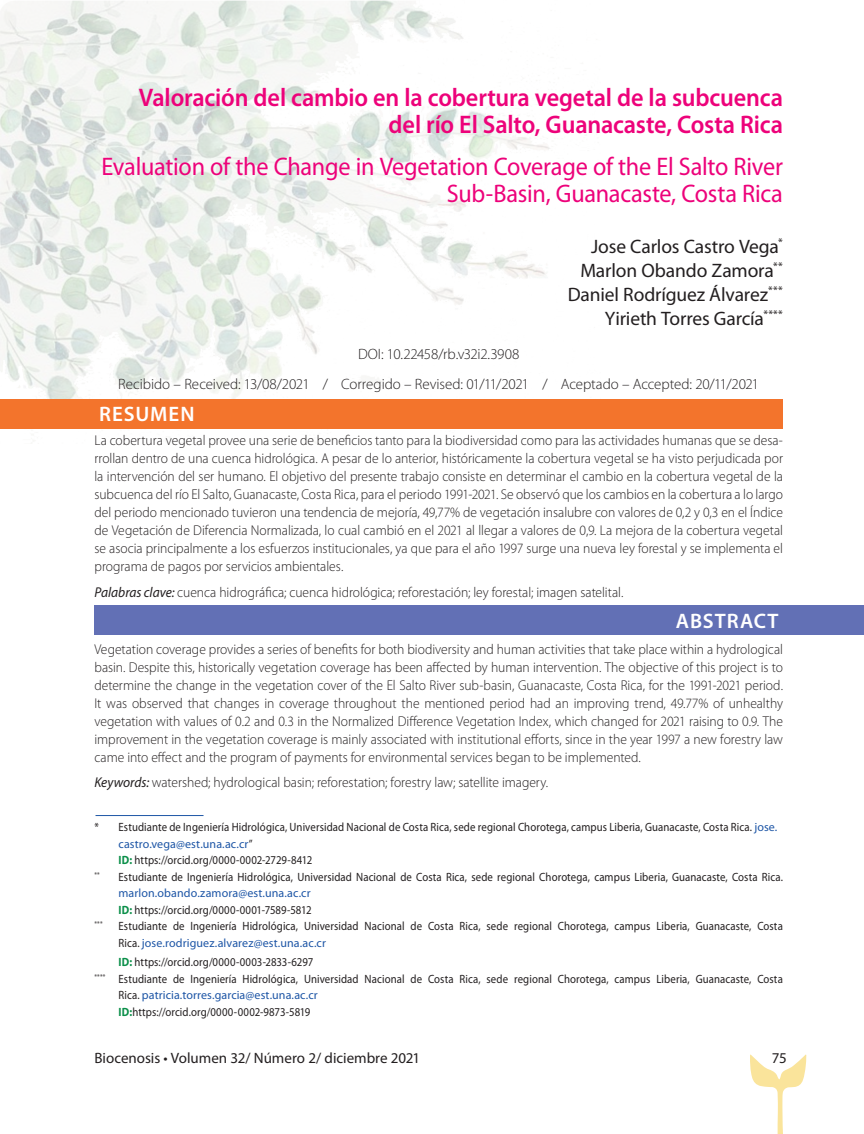
<style>
.page{position:relative;width:864px;height:1134px;background:#fff}
.page>*{position:absolute;margin:0;border:0;box-sizing:border-box;transform-origin:0 0}
.t1{font:25.5px/27px "Myriad Pro";letter-spacing:-.01em;color:#ed027a;text-align:right;scale:.95 1}
.t2{font:600 25.5px/27px "Myriad Pro";letter-spacing:-.005em;color:#ed027a;text-align:right;scale:.95 1}
.t3{font:600 21px "Myriad Pro";letter-spacing:.045em;color:#fff}
.t4{font:19.5px/24px "Myriad Pro";letter-spacing:-.005em;color:#231f20;text-align:right}
.t5{font:300 15px/30px "Myriad Pro";letter-spacing:-.005em;color:#231f20;text-align:center}
.t6{font:15px "Myriad Pro";color:#231f20}
.t7{font:300 14.25px/18px "Myriad Pro";color:#231f20;text-align:justify;scale:.95 1}
.t8{font:12px/16.5px "Myriad Pro";letter-spacing:.01em;color:#231f20;scale:.9 1}
.t9{font:12px "Myriad Pro";letter-spacing:.005em;color:#1e56a6}
.t10{font:7.05px "Myriad Pro";color:#231f20;scale:.9 1}
.s1{font-weight:400;font-style:italic}
.s2{color:#1e56a6}
.s3{font-weight:700;color:#0b8f49}
.s4{color:#231f20}
</style>
<div class="page">
<svg style="left:750px;top:1054px;width:57px;height:80px"></svg>
<img style="left:0;top:0;width:601px;height:429px">
<div style="left:94px;top:605px;width:770px;height:30px;background:#6270b5"></div>
<div style="left:0;top:399px;width:783px;height:29px;background:#f3742c"></div>
<hr style="left:96px;top:815px;width:108px;height:1px;background:#1e56a6">
<h1 class="t2" style="left:139px;top:84px;width:680px">Valoración del cambio en la cobertura vegetal de la subcuenca del río El Salto, Guanacaste, Costa Rica</h1>
<h1 class="t1" style="left:101px;top:153px;width:719px">Evaluation of the Change in Vegetation Coverage of the El Salto River<br>Sub-Basin, Guanacaste, Costa Rica</h1>
<h3 class="t4" style="left:568px;top:235px;width:217px">Jose Carlos Castro Vega<sup>*<br></sup>Marlon Obando Zamora<sup>**<br></sup>Daniel Rodríguez Álvarez<sup>***<br></sup>Yirieth Torres García<sup>****</sup></h3>
<p class="t5" style="left:118px;top:340px;width:643px">DOI: 10.22458/rb.v32i2.3908<br>Recibido – Received: 13/08/2021 / Corregido – Revised: 01/11/2021 / Aceptado – Accepted: 20/11/2021</p>
<h2 class="t3" style="left:99px;top:403px;width:97px">RESUMEN</h2>
<p class="t7" style="left:94px;top:432px;width:726px">La cobertura vegetal provee una serie de beneficios tanto para la biodiversidad como para las actividades humanas que se desa&shy;rrollan dentro de una cuenca hidrológica. A pesar de lo anterior, históricamente la cobertura vegetal se ha visto perjudicada por la intervención del ser humano. El objetivo del presente trabajo consiste en determinar el cambio en la cobertura vegetal de la subcuenca del río El Salto, Guanacaste, Costa Rica, para el periodo 1991-2021. Se observó que los cambios en la cobertura a lo largo del periodo mencionado tuvieron una tendencia de mejoría, 49,77% de vegetación insalubre con valores de 0,2 y 0,3 en el Índice de Vegetación de Diferencia Normalizada, lo cual cambió en el 2021 al llegar a valores de 0,9. La mejora de la cobertura vegetal se asocia principalmente a los esfuerzos institucionales, ya que para el año 1997 surge una nueva ley forestal y se implementa el programa de pagos por servicios ambientales.</p>
<p class="t7" style="left:94px;top:583px;width:558px"><span class="s1">Palabras clave:</span> cuenca hidrográfica; cuenca hidrológica; reforestación; ley forestal; imagen satelital.</p>
<h2 class="t3" style="left:676px;top:609px;width:104px">ABSTRACT</h2>
<p class="t7" style="left:94px;top:640px;width:726px">Vegetation coverage provides a series of benefits for both biodiversity and human activities that take place within a hydrological basin. Despite this, historically vegetation coverage has been affected by human intervention. The objective of this project is to determine the change in the vegetation cover of the El Salto River sub-basin, Guanacaste, Costa Rica, for the 1991-2021 period.<br>It was observed that changes in coverage throughout the mentioned period had an improving trend, 49.77% of unhealthy vegetation with values of 0.2 and 0.3 in the Normalized Difference Vegetation Index, which changed for 2021 raising to 0.9. The improvement in the vegetation coverage is mainly associated with institutional efforts, since in the year 1997 a new forestry law came into effect and the program of payments for environmental services began to be implemented.</p>
<p class="t7" style="left:94px;top:774px;width:479px"><span class="s1">Keywords:</span> watershed; hydrological basin; reforestation; forestry law; satellite imagery.</p>
<p class="t8" style="left:118px;top:819px;width:734px;text-indent:-24px">* Estudiante de Ingeniería Hidrológica, Universidad Nacional de Costa Rica, sede regional Chorotega, campus Liberia, Guanacaste, Costa Rica. <span class="s2">jose. castro.vega@est.una.ac.cr</span>”<br><span class="s3">ID:</span> https://orcid.org/0000-0002-2729-8412</p>
<p class="t10" style="left:94px;top:871px;width:8px">**</p>
<p class="t8" style="left:118px;top:869px;width:740px">Estudiante de Ingeniería Hidrológica, Universidad Nacional de Costa Rica, sede regional Chorotega, campus Liberia, Guanacaste, Costa Rica.</p>
<p class="t8" style="left:118px;top:885px;width:216px"><span class="s2">marlon.obando.zamora@est.una.ac.cr<br></span><span class="s3">ID:</span> https://orcid.org/0000-0001-7589-5812</p>
<p class="t10" style="left:94px;top:920px;width:11px">***</p>
<p class="t8" style="left:118px;top:918px;width:740px">Estudiante de Ingeniería Hidrológica, Universidad Nacional de Costa Rica, sede regional Chorotega, campus Liberia, Guanacaste, Costa<br>Rica. <span class="s2">jose.rodriguez.alvarez@est.una.ac.cr</span></p>
<p class="t8" style="left:118px;top:954px;width:218px"><span class="s3">ID:</span> https://orcid.org/0000-0003-2833-6297</p>
<p class="t8" style="left:94px;top:971px;width:766px"><sup>****</sup> Estudiante de Ingeniería Hidrológica, Universidad Nacional de Costa Rica, sede regional Chorotega, campus Liberia, Guanacaste, Costa</p>
<p class="t9" style="left:118px;top:989px;width:201px"><span class="s4">Rica.</span> patricia.torres.garcia@est.una.ac.cr</p>
<p class="t8" style="left:118px;top:1004px;width:215px"><span class="s3">ID:</span>https://orcid.org/0000-0002-9873-5819</p>
<p class="t6" style="left:94px;top:1050px;width:327px">Biocenosis • Volumen 32/ Número 2/ diciembre 2021</p>
<p class="t6" style="left:772px;top:1050px;width:16px">75</p>
</div>
